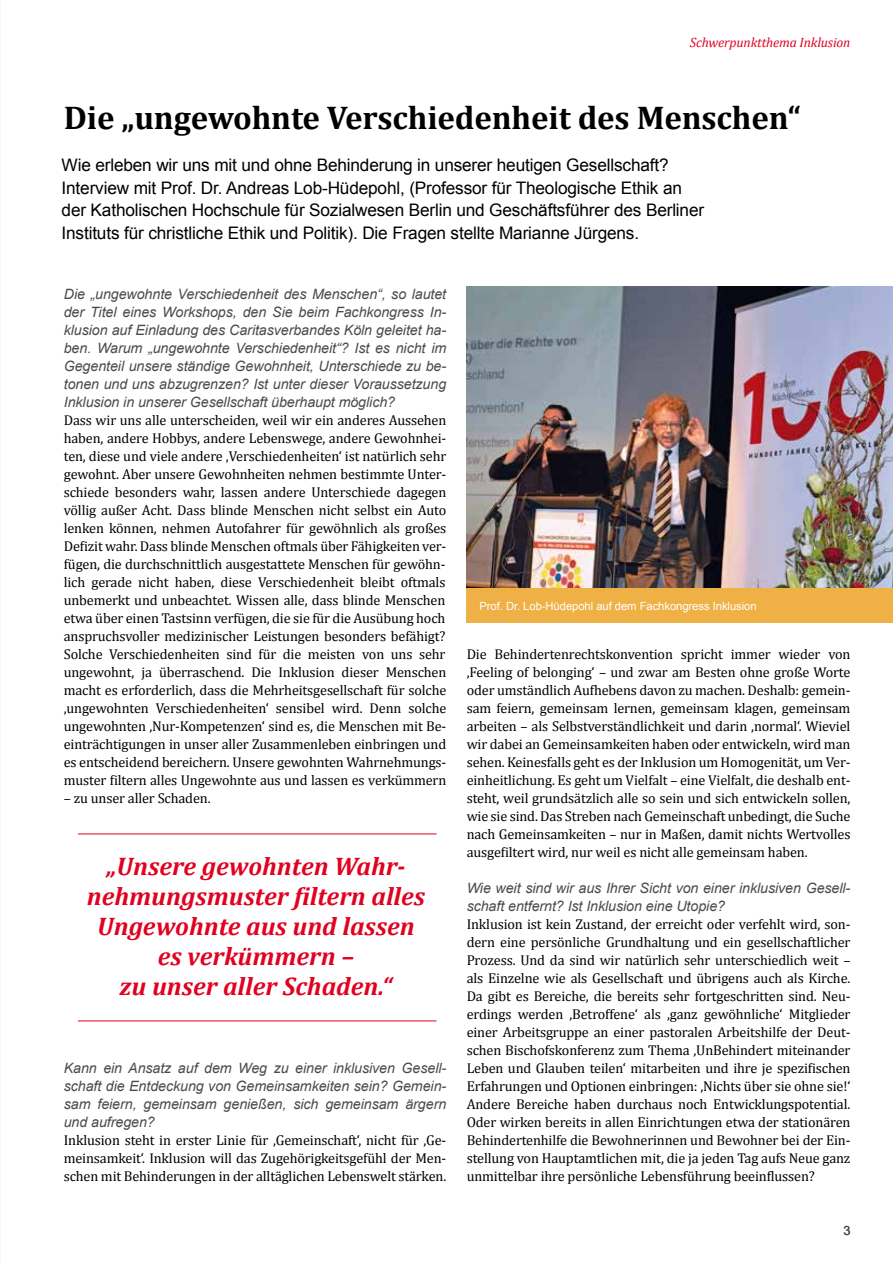
<style>
.page{position:relative;width:893px;height:1263px;background:#fff}
.page>*{position:absolute;margin:0;border:0;box-sizing:border-box;transform-origin:0 0}
.t1{font:700 33px "Cambria";letter-spacing:-.005em;color:#000}
.t2{font:italic 700 25.5px/30px "Cambria";color:#e20020;text-align:center}
.t3{font:17.25px/22.5px "Arial";letter-spacing:-.01em;color:#000}
.t4{font:14.25px/18px "Cambria";letter-spacing:-.01em;color:#000;text-align:justify}
.t5{font:italic 14.25px/18px "Arial";letter-spacing:-.005em;color:#4b4b4d;text-align:justify}
.t6{font:italic 13.5px "Cambria";letter-spacing:-.01em;color:#e20020}
.t7{font:12.75px "Arial";color:#4b4b4d}
.t8{font:11.25px "Arial";letter-spacing:-.005em;color:#fff}
</style>
<div class="page">
<img style="left:467px;top:287px;width:426px;height:302px">
<hr style="left:78px;top:833px;width:359px;height:1px;background:#e20020">
<hr style="left:78px;top:1020px;width:359px;height:1px;background:#e20020">
<div style="left:467px;top:589px;width:426px;height:34px;background:#efb045"></div>
<p class="t6" style="left:690px;top:34px;width:162px">Schwerpunktthema Inklusion</p>
<h1 class="t1" style="left:64px;top:97px;width:738px">Die „ungewohnte Verschiedenheit des Menschen“</h1>
<p class="t3" style="left:62px;top:154px;width:644px">Wie erleben wir uns mit und ohne Behinderung in unserer heutigen Gesellschaft?<br>Interview mit Prof. Dr. Andreas Lob-Hüdepohl, (Professor für Theologische Ethik an der Katholischen Hochschule für Sozialwesen Berlin und Geschäftsführer des Berliner Instituts für christliche Ethik und Politik). Die Fragen stellte Marianne Jürgens.</p>
<p class="t5" style="left:64px;top:285px;width:384px">Die „ungewohnte Verschiedenheit des Menschen“, so lautet der Titel eines Workshops, den Sie beim Fachkongress In&shy;klusion auf Einladung des Caritasverbandes Köln geleitet ha&shy;ben. Warum „ungewohnte Verschiedenheit“? Ist es nicht im Gegenteil unsere ständige Gewohnheit, Unterschiede zu be&shy;tonen und uns abzugrenzen? Ist unter dieser Voraussetzung Inklusion in unserer Gesellschaft überhaupt möglich?</p>
<p class="t4" style="left:64px;top:411px;width:384px">Dass wir uns alle unterscheiden, weil wir ein anderes Aussehen haben, andere Hobbys, andere Lebenswege, andere Gewohnhei&shy;ten, diese und viele andere ‚Verschiedenheiten‘ ist natürlich sehr gewohnt. Aber unsere Gewohnheiten nehmen bestimmte Unter&shy;schiede besonders wahr, lassen andere Unterschiede dagegen völlig außer Acht. Dass blinde Menschen nicht selbst ein Auto lenken können, nehmen Autofahrer für gewöhnlich als großes Defizit wahr. Dass blinde Menschen oftmals über Fähigkeiten ver&shy;fügen, die durchschnittlich ausgestattete Menschen für gewöhn&shy;lich gerade nicht haben, diese Verschiedenheit bleibt oftmals unbemerkt und unbeachtet. Wissen alle, dass blinde Menschen etwa über einen Tastsinn verfügen, die sie für die Ausübung hoch anspruchsvoller medizinischer Leistungen besonders befähigt?<br>Solche Verschiedenheiten sind für die meisten von uns sehr ungewohnt, ja überraschend. Die Inklusion dieser Menschen macht es erforderlich, dass die Mehrheitsgesellschaft für solche ‚ungewohnten Verschiedenheiten‘ sensibel wird. Denn solche ungewohnten ‚Nur-Kompetenzen‘ sind es, die Menschen mit Be&shy;einträchtigungen in unser aller Zusammenleben einbringen und es entscheidend bereichern. Unsere gewohnten Wahrnehmungs&shy;muster filtern alles Ungewohnte aus und lassen es verkümmern</p>
<p class="t4" style="left:64px;top:789px;width:148px">– zu unser aller Schaden.</p>
<h2 class="t2" style="left:87px;top:850px;width:340px">„Unsere gewohnten Wahr&shy;nehmungsmuster filtern alles<br>Ungewohnte aus und lassen es verkümmern –<br>zu unser aller Schaden.“</h2>
<p class="t5" style="left:64px;top:1059px;width:384px">Kann ein Ansatz auf dem Weg zu einer inklusiven Gesell&shy;schaft die Entdeckung von Gemeinsamkeiten sein? Gemein&shy;sam feiern, gemeinsam genießen, sich gemeinsam ärgern und aufregen?</p>
<p class="t4" style="left:64px;top:1131px;width:384px">Inklusion steht in erster Linie für ‚Gemeinschaft‘, nicht für ‚Ge&shy;meinsamkeit‘. Inklusion will das Zugehörigkeitsgefühl der Men&shy;schen mit Behinderungen in der alltäglichen Lebenswelt stärken.</p>
<p class="t8" style="left:479px;top:599px;width:279px">Prof. Dr. Lob-Hüdepohl auf dem Fachkongress I nklusion</p>
<p class="t4" style="left:467px;top:645px;width:385px">Die Behindertenrechtskonvention spricht immer wieder von ‚Feeling of belonging‘ – und zwar am Besten ohne große Worte oder umständlich Aufhebens davon zu machen. Deshalb: gemein&shy;sam feiern, gemeinsam lernen, gemeinsam klagen, gemeinsam arbeiten – als Selbstverständlichkeit und darin ‚normal‘. Wieviel wir dabei an Gemeinsamkeiten haben oder entwickeln, wird man sehen. Keinesfalls geht es der Inklusion um Homogenität, um Ver&shy;einheitlichung. Es geht um Vielfalt – eine Vielfalt, die deshalb ent&shy;steht, weil grundsätzlich alle so sein und sich entwickeln sollen, wie sie sind. Das Streben nach Gemeinschaft unbedingt, die Suche nach Gemeinsamkeiten – nur in Maßen, damit nichts Wertvolles ausgefiltert wird, nur weil es nicht alle gemeinsam haben.</p>
<p class="t5" style="left:467px;top:879px;width:385px">Wie weit sind wir aus Ihrer Sicht von einer inklusiven Gesell&shy;schaft entfernt? Ist Inklusion eine Utopie?</p>
<p class="t4" style="left:467px;top:915px;width:385px">Inklusion ist kein Zustand, der erreicht oder verfehlt wird, son&shy;dern eine persönliche Grundhaltung und ein gesellschaftlicher Prozess. Und da sind wir natürlich sehr unterschiedlich weit – als Einzelne wie als Gesellschaft und übrigens auch als Kirche.<br>Da gibt es Bereiche, die bereits sehr fortgeschritten sind. Neu&shy;erdings werden ‚Betroffene‘ als ‚ganz gewöhnliche‘ Mitglieder einer Arbeitsgruppe an einer pastoralen Arbeitshilfe der Deut&shy;schen Bischofskonferenz zum Thema ‚UnBehindert miteinander Leben und Glauben teilen‘ mitarbeiten und ihre je spezifischen Erfahrungen und Optionen einbringen: ‚Nichts über sie ohne sie!‘ Andere Bereiche haben durchaus noch Entwicklungspotential.<br>Oder wirken bereits in allen Einrichtungen etwa der stationären Behindertenhilfe die Bewohnerinnen und Bewohner bei der Ein&shy;stellung von Hauptamtlichen mit, die ja jeden Tag aufs Neue ganz unmittelbar ihre persönliche Lebensführung beeinflussen?</p>
<p class="t7" style="left:843px;top:1222px;width:9px">3</p>
</div>
